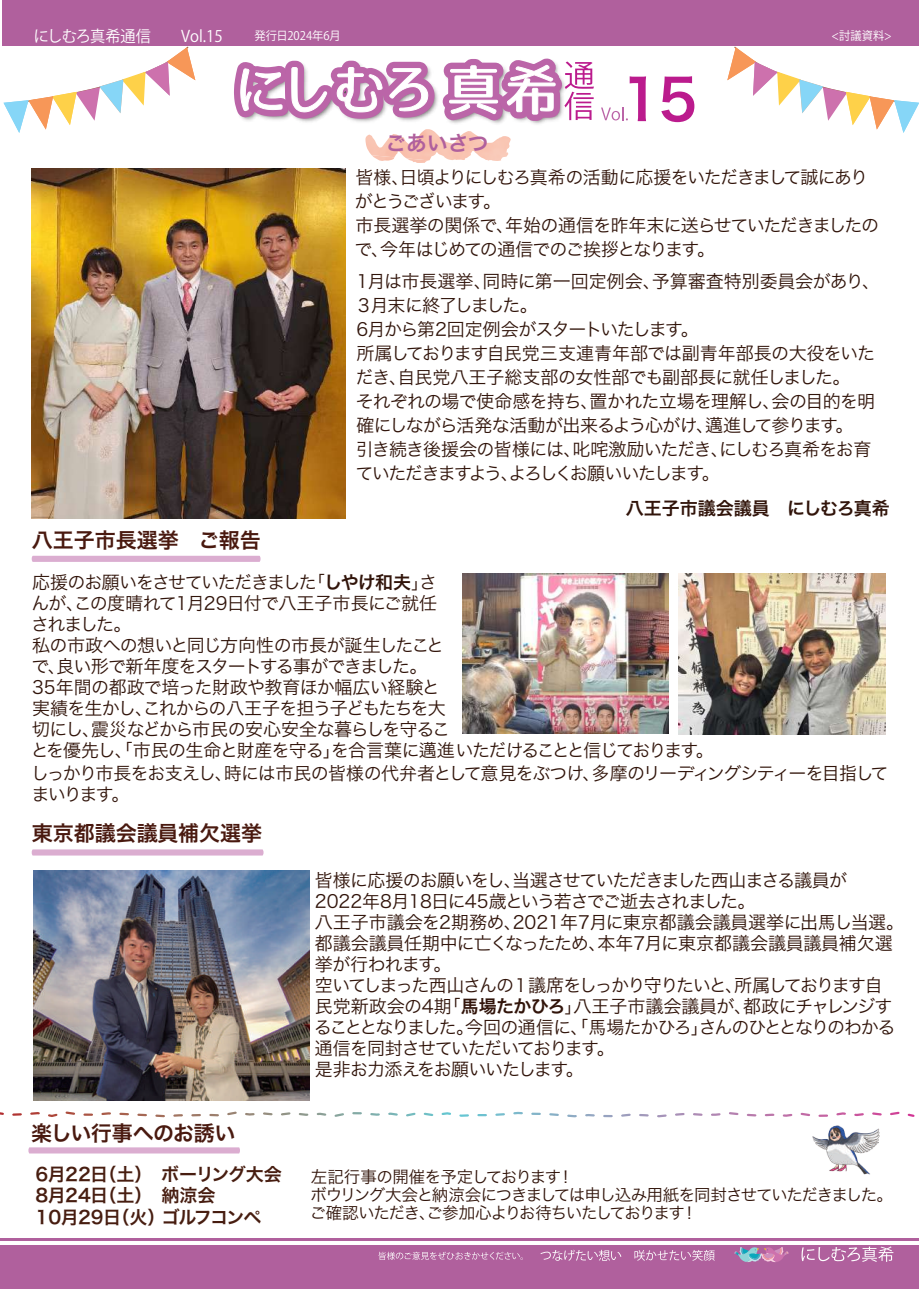
<style>
.page{position:relative;width:919px;height:1289px;background:#fff}
.page>*{position:absolute;margin:0;border:0;box-sizing:border-box;transform-origin:0 0}
.t1{font:55.8px "Hira Kaku Pro W6";color:#bb1b8d}
.t2{font:21px "Hira Kaku Pro W6";color:#49190f}
.t3{font:21px "Hira Kaku Pro W6";letter-spacing:-.025em;color:#49190f}
.t4{font:21px "Hira Kaku Pro W6";letter-spacing:-.015em;color:#b0609d}
.t5{font:18px/21px "Hira Kaku Pro W3";letter-spacing:-.055em;color:#31140a}
.t6{font:18px/21px "Hira Kaku Pro W3";letter-spacing:-.075em;color:#31140a}
.t7{font:18px/21.6px "Hira Kaku Pro W6";letter-spacing:-.035em;color:#471d10}
.t8{font:18px "Hira Kaku Pro W6";color:#31140a}
.t9{font:16.5px/18px "Hira Kaku Pro W3";letter-spacing:-.075em;color:#31140a}
.t10{font:15.9px "Koz Go Pr 6 N";letter-spacing:-.005em;color:#fff;scale:.95 1}
.t11{font:11.85px "Koz Go Pr 6 N";color:#fff;scale:.95 1}
.s1{font-family:"Hira Kaku Pro W6"}
</style>
<div class="page">
<div style="left:3px;top:0;width:915px;height:45px;background:#b0609d"></div>
<hr style="left:0;top:1238px;width:918px;height:3px;background:#b0609d">
<div style="left:0;top:1245px;width:918px;height:43px;background:#b0609d"></div>
<svg style="left:801px;top:1246px;width:92px;height:15px"></svg>
<svg style="left:734px;top:1247px;width:54px;height:14px"></svg>
<svg style="left:634px;top:1250px;width:80px;height:10px"></svg>
<svg style="left:378px;top:1251px;width:144px;height:8px"></svg>
<svg style="left:4px;top:45px;width:191px;height:88px"></svg>
<svg style="left:727px;top:45px;width:191px;height:88px"></svg>
<svg style="left:601px;top:107px;width:27px;height:13px"></svg>
<svg style="left:540px;top:1249px;width:81px;height:11px"></svg>
<svg style="left:0;top:1111px;width:915px;height:7px"></svg>
<svg style="left:227px;top:45px;width:367px;height:184px"></svg>
<svg style="left:32px;top:849px;width:231px;height:6px"></svg>
<svg style="left:32px;top:555px;width:228px;height:7px"></svg>
<img style="left:31px;top:169px;width:314px;height:349px">
<img style="left:462px;top:574px;width:206px;height:159px">
<img style="left:679px;top:574px;width:206px;height:160px">
<img style="left:34px;top:870px;width:275px;height:230px">
<svg style="left:28px;top:1147px;width:212px;height:6px"></svg>
<img style="left:812px;top:1125px;width:68px;height:50px">
<p class="t10" style="left:34px;top:27px;width:200px">にしむろ真希通信　　Vol.15</p>
<p class="t11" style="left:254px;top:29px;width:92px">発行日2024年6月</p>
<p class="t11" style="left:831px;top:29px;width:65px">&lt;討議資料&gt;</p>
<h1 class="t1" style="left:621px;top:49px;width:78px">15</h1>
<p class="t4" style="left:385px;top:124px;width:105px">ごあいさつ</p>
<p class="t5" style="left:354px;top:164px;width:526px;line-height:24px">皆様、日頃よりにしむろ真希の活動に応援をいただきまして誠にありがとうございます。<br>市長選挙の関係で、年始の通信を昨年末に送らせていただきましたので、今年はじめての通信でのご挨拶となります。</p>
<p class="t5" style="left:355px;top:268px;width:527px;line-height:24px">1月は市長選挙、同時に第一回定例会、予算審査特別委員会があり、<br>３月末に終了しました。<br>6月から第2回定例会がスタートいたします。<br>所属しております自民党三支連青年部では副青年部長の大役をいただき、自民党八王子総支部の女性部でも副部長に就任しました。<br>それぞれの場で使命感を持ち、置かれた立場を理解し、会の目的を明確にしながら活発な活動が出来るよう心がけ、邁進して参ります。<br>引き続き後援会の皆様には、叱咤激励いただき、にしむろ真希をお育ていただきますよう、よろしくお願いいたします。</p>
<p class="t2" style="left:32px;top:520px;width:230px">八王子市長選挙　ご報告</p>
<p class="t5" style="left:31px;top:570px;width:420px">応援のお願いをさせていただきました「<span class="s1">しやけ和夫</span>」さんが、この度晴れて1月29日付で八王子市長にご就任されました。<br>私の市政への想いと同じ方向性の市長が誕生したことで、良い形で新年度をスタートする事ができました。<br>35年間の都政で培った財政や教育ほか幅広い経験と実績を生かし、これからの八王子を担う子どもたちを大切にし、震災などから市民の安心安全な暮らしを守るこ</p>
<p class="t8" style="left:626px;top:492px;width:265px">八王子市議会議員　にしむろ真希</p>
<p class="t5" style="left:31px;top:738px;width:684px">とを優先し、「市民の生命と財産を守る」を合言葉に邁進いただけることと信じております。</p>
<p class="t6" style="left:31px;top:761px;width:859px">しっかり市長をお支えし、時には市民の皆様の代弁者として意見をぶつけ、多摩のリーディングシティーを目指してまいります。</p>
<p class="t2" style="left:32px;top:814px;width:232px">東京都議会議員補欠選挙</p>
<p class="t5" style="left:314px;top:868px;width:592px">皆様に応援のお願いをし、当選させていただきました西山まさる議員が<br>2022年8月18日に45歳という若さでご逝去されました。<br>八王子市議会を2期務め、2021年7月に東京都議会議員選挙に出馬し当選。都議会議員任期中に亡くなったため、本年7月に東京都議会議員議員補欠選挙が行われます。<br>空いてしまった西山さんの１議席をしっかり守りたいと、所属しております自<br>民党新政会の4期「<span class="s1">馬場たかひろ</span>」八王子市議会議員が、都政にチャレンジすることとなりました。今回の通信に、「馬場たかひろ」さんのひととなりのわかる通信を同封させていただいております。<br>是非お力添えをお願いいたします。</p>
<p class="t3" style="left:31px;top:1113px;width:206px">楽しい行事へのお誘い</p>
<p class="t7" style="left:36px;top:1162px;width:248px">6月22日（土）　ボーリング大会<br>8月24日（土）　納涼会<br>10月29日（火）ゴルフコンペ</p>
<p class="t9" style="left:310px;top:1166px;width:584px">左記行事の開催を予定しております！<br>ボウリング大会と納涼会につきましては申し込み用紙を同封させていただきました。ご確認いただき、ご参加心よりお待ちいたしております！</p>
</div>
